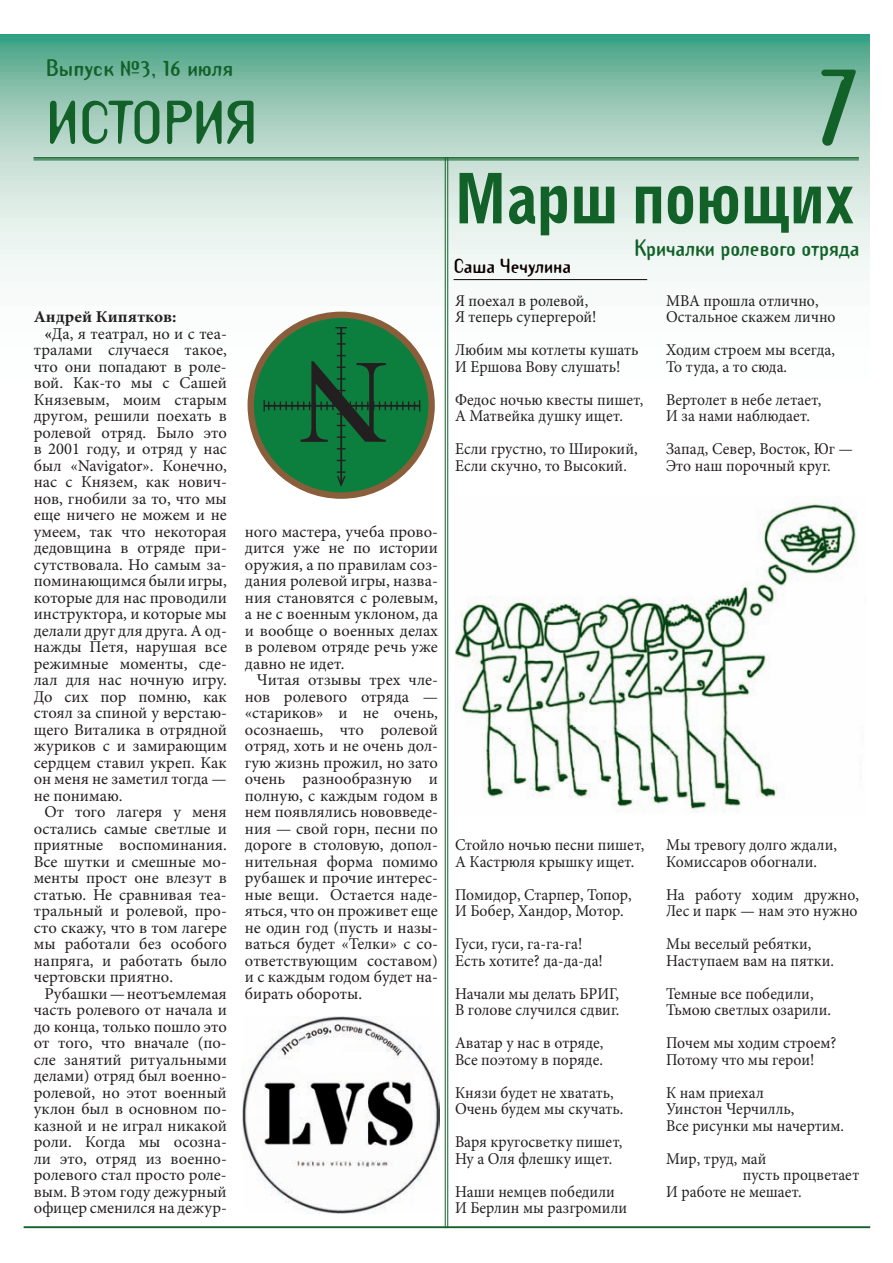
<style>
.page{position:relative;width:893px;height:1263px;background:#fff}
.page>*{position:absolute;margin:0;border:0;box-sizing:border-box;transform-origin:0 0}
.t1{font:90px "Template Gothic C Bold";color:#126128}
.t2{font:69px "Bell Gothic C Blk BT";letter-spacing:-.01em;color:#126128;scale:.88 1}
.t3{font:54px "Template Gothic C Bold";color:#126128}
.t4{font:21px "Template Gothic C Bold";color:#126128}
.t5{font:21px "Template Gothic C Bold";color:#126128;scale:.95 1}
.t6{font:18px "Template Gothic C Bold";color:#0d0000}
.t7{font:16.5px/16.5px "Minion Pro";color:#231f20;text-align:justify}
.t8{font:16.5px/16.5px "Minion Pro";color:#231f20;scale:.95 1}
.t9{font:16.5px "Minion Pro";color:#231f20;scale:.94 1}
.t10{font:700 16.5px "Minion Pro";letter-spacing:.005em;color:#231f20;scale:1.04 1}
.s1{font-weight:700}
</style>
<div class="page">
<svg style="left:0;top:34px;width:23px;height:247px;background:#b5d8cb"></svg>
<svg style="left:23px;top:34px;width:846px;height:446px"></svg>
<hr style="left:24px;top:1226px;width:846px;height:2px;background:#126128">
<hr style="left:34px;top:157px;width:824px;height:2px;background:#126128">
<hr style="left:34px;top:160px;width:824px;height:1px;background:#126128">
<hr style="left:445px;top:157px;width:1px;height:1071px;background:#126128">
<hr style="left:447px;top:157px;width:1px;height:1071px;background:#126128">
<img style="left:455px;top:499px;width:402px;height:313px">
<hr style="left:453px;top:279px;width:194px;height:1px;background:#0d0000">
<div style="left:251px;top:315px;width:180px;height:181px;background:#0c7f3f;border-radius:50%"></div>
<div style="left:247px;top:312px;width:188px;height:187px;border:6px solid #8a5d3b;border-radius:50%"></div>
<hr style="left:340px;top:328px;width:2px;height:156px;background:#231f20">
<svg style="left:337px;top:448px;width:8px;height:2px"></svg>
<svg style="left:263px;top:355px;width:157px;height:87px"></svg>
<svg style="left:337px;top:343px;width:8px;height:2px"></svg>
<svg style="left:335px;top:327px;width:12px;height:7px"></svg>
<svg style="left:336px;top:471px;width:10px;height:16px"></svg>
<img style="left:242px;top:1017px;width:197px;height:197px">
<p class="t4" style="left:46px;top:59px;width:188px">Выпуск №3, 16 июля</p>
<h3 class="t3" style="left:46px;top:100px;width:213px">ИСТОРИЯ</h3>
<p class="t4" style="left:140px;top:59px;width:83px">1, 5 июля</p>
<h3 class="t3" style="left:78px;top:100px;width:231px">Н Е ВЬЮ</h3>
<p class="t10" style="left:34px;top:311px;width:139px">Андрей Кипятков:</p>
<p class="t7" style="left:44px;top:327px;width:184px"><span class="s1">«</span>Да, я театрал, но и с теа-</p>
<p class="t7" style="left:34px;top:343px;width:194px">тралами случаеся такое,</p>
<p class="t7" style="left:34px;top:360px;width:194px">что они попадают в роле-</p>
<p class="t7" style="left:34px;top:376px;width:194px">вой. Как-то мы с Сашей</p>
<p class="t7" style="left:34px;top:393px;width:194px">Князевым, моим старым</p>
<p class="t7" style="left:34px;top:409px;width:194px">другом, решили поехать в</p>
<p class="t7" style="left:34px;top:426px;width:194px">ролевой отряд. Было это</p>
<p class="t7" style="left:34px;top:442px;width:195px">в 2001 году, и отряд у нас</p>
<p class="t7" style="left:34px;top:459px;width:194px">был «Navigator». Конечно,</p>
<p class="t7" style="left:34px;top:475px;width:194px">нас с Князем, как нович-</p>
<p class="t7" style="left:34px;top:492px;width:194px">нов, гнобили за то, что мы</p>
<p class="t7" style="left:34px;top:508px;width:194px">еще ничего не можем и не</p>
<p class="t7" style="left:34px;top:525px;width:194px">умеем, так что некоторая</p>
<p class="t7" style="left:34px;top:541px;width:195px">дедовщина в отряде при-</p>
<p class="t7" style="left:34px;top:558px;width:194px">сутствовала. Но самым за-</p>
<p class="t7" style="left:34px;top:574px;width:194px">поминающимся были игры,</p>
<p class="t7" style="left:34px;top:591px;width:194px">которые для нас проводили</p>
<p class="t7" style="left:34px;top:607px;width:194px">инструктора, и которые мы</p>
<p class="t7" style="left:34px;top:624px;width:194px">делали друг для друга. А од-</p>
<p class="t7" style="left:34px;top:640px;width:195px">нажды Петя, нарушая все</p>
<p class="t7" style="left:34px;top:657px;width:194px">режимные моменты, сде-</p>
<p class="t7" style="left:34px;top:673px;width:194px">лал для нас ночную игру.</p>
<p class="t7" style="left:34px;top:690px;width:194px">До сих пор помню, как</p>
<p class="t7" style="left:34px;top:706px;width:194px">стоял за спиной у верстаю-</p>
<p class="t7" style="left:34px;top:723px;width:194px">щего Виталика в отрядной</p>
<p class="t7" style="left:34px;top:739px;width:194px">журиков с и замирающим</p>
<p class="t7" style="left:34px;top:756px;width:194px">сердцем ставил укреп. Как</p>
<p class="t7" style="left:34px;top:772px;width:194px">он меня не заметил тогда —</p>
<p class="t7" style="left:34px;top:789px;width:90px">не понимаю.</p>
<p class="t7" style="left:44px;top:805px;width:184px">От того лагеря у меня</p>
<p class="t7" style="left:34px;top:822px;width:194px">остались самые светлые и</p>
<p class="t7" style="left:34px;top:838px;width:194px">приятные воспоминания.</p>
<p class="t7" style="left:34px;top:855px;width:194px">Все шутки и смешные мо-</p>
<p class="t7" style="left:34px;top:871px;width:194px">менты прост оне влезут в</p>
<p class="t7" style="left:34px;top:888px;width:194px">статью. Не сравнивая теа-</p>
<p class="t7" style="left:34px;top:904px;width:194px">тральный и ролевой, про-</p>
<p class="t7" style="left:34px;top:921px;width:194px">сто скажу, что в том лагере</p>
<p class="t7" style="left:34px;top:937px;width:194px">мы работали без особого</p>
<p class="t7" style="left:34px;top:954px;width:195px">напряга, и работать было</p>
<p class="t7" style="left:34px;top:970px;width:141px">чертовски приятно.</p>
<p class="t7" style="left:44px;top:987px;width:184px">Рубашки — неотъемлемая</p>
<p class="t7" style="left:34px;top:1003px;width:194px">часть ролевого от начала и</p>
<p class="t7" style="left:34px;top:1020px;width:194px">до конца, только пошло это</p>
<p class="t7" style="left:34px;top:1036px;width:194px">от того, что вначале (по-</p>
<p class="t7" style="left:34px;top:1053px;width:194px">сле занятий ритуальными</p>
<p class="t7" style="left:34px;top:1069px;width:195px">делами) отряд был военно-</p>
<p class="t7" style="left:34px;top:1086px;width:194px">ролевой, но этот военный</p>
<p class="t7" style="left:34px;top:1102px;width:194px">уклон был в основном по-</p>
<p class="t7" style="left:34px;top:1119px;width:194px">казной и не играл никакой</p>
<p class="t7" style="left:34px;top:1135px;width:194px">роли. Когда мы осозна-</p>
<p class="t7" style="left:34px;top:1152px;width:194px">ли это, отряд из военно-</p>
<p class="t7" style="left:34px;top:1168px;width:194px">ролевого стал просто роле-</p>
<p class="t7" style="left:34px;top:1185px;width:194px">вым. В этом году дежурный</p>
<p class="t7" style="left:34px;top:1201px;width:195px">офицер сменился на дежур-</p>
<p class="t7" style="left:245px;top:525px;width:195px">ного мастера, учеба прово&shy;дится уже не по истории оружия, а по правилам соз&shy;дания ролевой игры, назва&shy;ния становятся с ролевым, а не с военным уклоном, да и вообще о военных делах в ролевом отряде речь уже давно не идет.</p>
<p class="t7" style="left:245px;top:673px;width:195px;text-indent:12px">Читая отзывы трех чле&shy;нов ролевого отряда — «стариков» и не очень, осознаешь, что ролевой отряд, хоть и не очень дол&shy;гую жизнь прожил, но зато очень разнообразную и полную, с каждым годом в нем появлялись нововведе&shy;ния — свой горн, песни по дороге в столовую, допол&shy;нительная форма помимо рубашек и прочие интерес&shy;ные вещи. Остается наде&shy;яться, что он проживет еще не один год (пусть и назы&shy;ваться будет «Телки» с со&shy;ответствующим составом) и с каждым годом будет на&shy;бирать обороты.</p>
<h1 class="t1" style="left:818px;top:62px;width:42px">7</h1>
<h1 class="t1" style="left:814px;top:62px;width:46px">3</h1>
<h2 class="t2" style="left:453px;top:172px;width:457px">Марш поющих</h2>
<p class="t5" style="left:634px;top:239px;width:238px">Кричалки ролевого отряда</p>
<p class="t6" style="left:453px;top:258px;width:119px">Саша Чечулина</p>
<p class="t8" style="left:455px;top:294px;width:150px">Я поехал в ролевой,<br>Я теперь супергерой!</p>
<p class="t8" style="left:455px;top:343px;width:195px">Любим мы котлеты кушать<br>И Ершова Вову слушать!</p>
<p class="t8" style="left:455px;top:393px;width:200px">Федос ночью квесты пишет,<br>А Матвейка душку ищет.</p>
<p class="t8" style="left:455px;top:442px;width:194px">Если грустно, то Широкий,<br>Если скучно, то Высокий.</p>
<p class="t8" style="left:666px;top:294px;width:180px">МВА прошла отлично,<br>Остальное скажем лично</p>
<p class="t8" style="left:666px;top:343px;width:179px">Ходим строем мы всегда,<br>То туда, а то сюда.</p>
<p class="t8" style="left:666px;top:393px;width:165px">Вертолет в небе летает,<br>И за нами наблюдает.</p>
<p class="t8" style="left:666px;top:442px;width:198px">Запад, Север, Восток, Юг —<br>Это наш порочный круг.</p>
<p class="t8" style="left:455px;top:838px;width:201px">Стойло ночью песни пишет,<br>А Кастрюля крышку ищет.</p>
<p class="t8" style="left:455px;top:888px;width:187px">Помидор, Старпер, Топор,<br>И Бобер, Хандор, Мотор.</p>
<p class="t8" style="left:455px;top:937px;width:157px">Гуси, гуси, га-га-га!<br>Есть хотите? да-да-да!</p>
<p class="t8" style="left:455px;top:987px;width:175px">Начали мы делать БРИГ,<br>В голове случился сдвиг.</p>
<p class="t8" style="left:455px;top:1036px;width:158px">Аватар у нас в отряде,<br>Все поэтому в поряде.</p>
<p class="t8" style="left:455px;top:1086px;width:179px">Князи будет не хватать,<br>Очень будем мы скучать.</p>
<p class="t8" style="left:455px;top:1135px;width:178px">Варя кругосветку пишет,<br>Ну а Оля флешку ищет.</p>
<p class="t8" style="left:455px;top:1185px;width:183px">Наши немцев победили<br>И Берлин мы разгромили</p>
<p class="t8" style="left:666px;top:838px;width:181px">Мы тревогу долго ждали,<br>Комиссаров обогнали.</p>
<p class="t8" style="left:666px;top:888px;width:205px">На работу ходим дружно,<br>Лес и парк — нам это нужно</p>
<p class="t8" style="left:666px;top:937px;width:178px">Мы веселый ребятки,<br>Наступаем вам на пятки.</p>
<p class="t8" style="left:666px;top:987px;width:175px">Темные все победили,<br>Тьмою светлых озарили.</p>
<p class="t8" style="left:666px;top:1036px;width:181px">Почем мы ходим строем?<br>Потому что мы герои!</p>
<p class="t8" style="left:666px;top:1086px;width:189px">К нам приехал<br>Уинстон Черчилль,<br>Все рисунки мы начертим.</p>
<p class="t9" style="left:666px;top:1152px;width:108px">Мир, труд, май</p>
<p class="t9" style="left:742px;top:1169px;width:125px">пусть процветает</p>
<p class="t8" style="left:666px;top:1185px;width:144px">И работе не мешает.</p>
</div>
